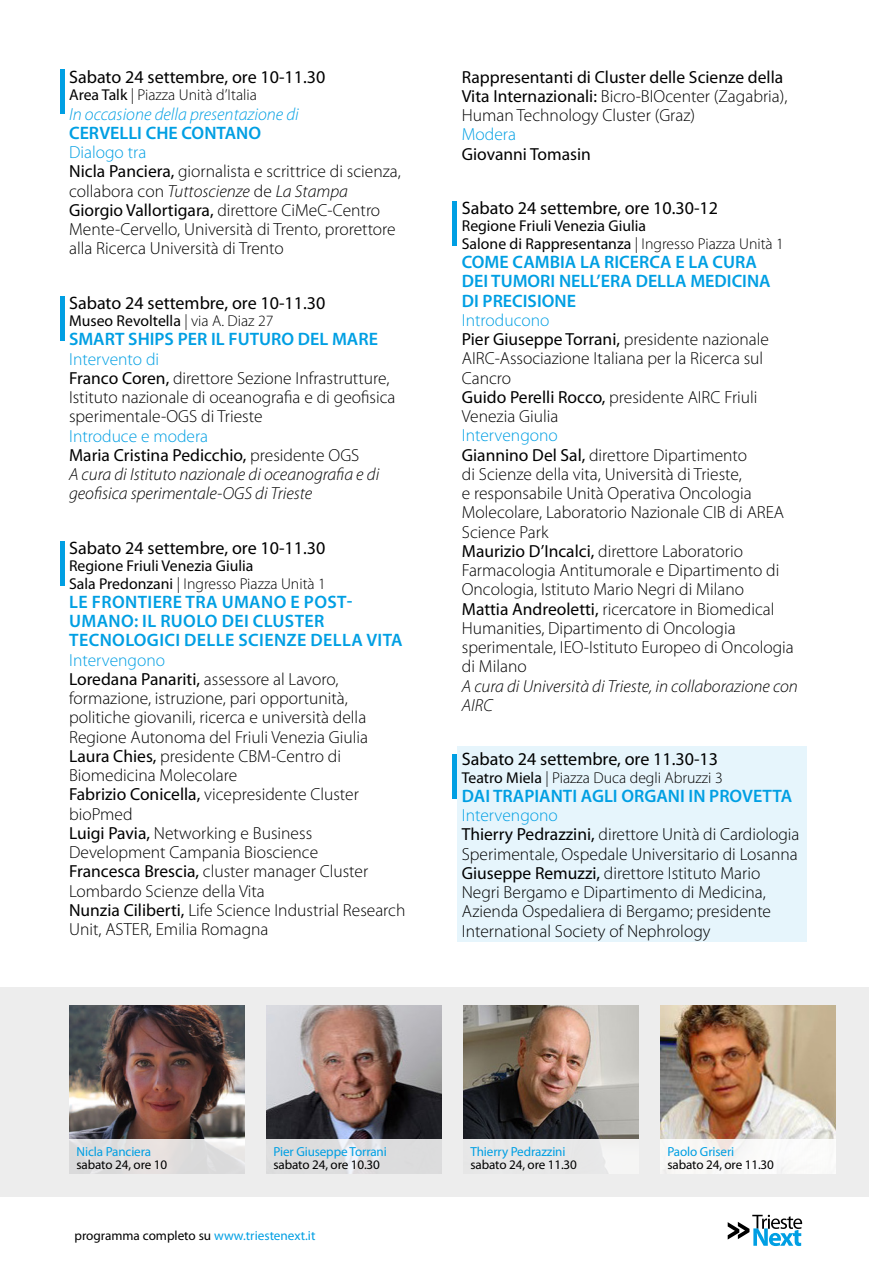
<style>
.page{position:relative;width:869px;height:1265px;background:#fff}
.page>*{position:absolute;margin:0;border:0;box-sizing:border-box;transform-origin:0 0}
.t1{font:600 18.03px/19.2px "Myriad Pro";color:#009fe3}
.t2{font:18.03px "Myriad Pro";color:#000}
.t3{font:300 17.5px/19.2px "Myriad Pro";color:#000}
.t4{font:italic 300 17.5px/19.2px "Myriad Pro";color:#000}
.t5{font:17.5px/19.2px "Myriad Pro";color:#000}
.t6{font:italic 300 17.5px "Myriad Pro";color:#009fe3}
.t7{font:300 17.5px "Myriad Pro";color:#009fe3}
.t8{font:15.75px/17.5px "Myriad Pro";color:#000}
.t9{font:300 15.75px "Myriad Pro";color:#000}
.t10{font:13.3px "Myriad Pro";color:#000}
.t11{font:13.12px "Myriad Pro";letter-spacing:-.01em;color:#000}
.t12{font:13.12px "Myriad Pro";letter-spacing:-.01em;color:#009fe3}
.s1{font-weight:400}
.s2{color:#009fe3}
.s3{font-style:italic}
.s4{font-weight:300}
.s5{font-style:normal;color:#009fe3}
.s6{font-weight:400;font-style:normal}
.s7{font-style:normal}
</style>
<div class="page">
<div style="left:457px;top:746px;width:349px;height:196px;background:#e6f5fc"></div>
<div style="left:0;top:987px;width:868px;height:209px;background:#ededed"></div>
<img style="left:69px;top:1005px;width:175px;height:134px">
<img style="left:266px;top:1005px;width:175px;height:134px">
<img style="left:463px;top:1005px;width:175px;height:134px">
<img style="left:660px;top:1005px;width:174px;height:134px">
<div style="left:69px;top:1139px;width:175px;height:35px;background:#dfdede"></div>
<svg style="left:266px;top:1139px;width:175px;height:35px;fill:#ddd"></svg>
<div style="left:463px;top:1139px;width:175px;height:35px;background:linear-gradient(to right,#e4e4e5,#efefef)"></div>
<div style="left:659px;top:1139px;width:175px;height:35px;background:#f9f9f8"></div>
<svg style="left:727px;top:1215px;width:74px;height:31px"></svg>
<hr style="left:60px;top:69px;width:4px;height:45px;background:#009fe3">
<hr style="left:60px;top:296px;width:4px;height:45px;background:#009fe3">
<div style="left:60px;top:541px;width:5px;height:45px;background:#009fe3"></div>
<div style="left:452px;top:201px;width:5px;height:45px;background:#009fe3"></div>
<div style="left:452px;top:754px;width:5px;height:45px;background:#009fe3"></div>
<p class="t2" style="left:69px;top:66px;width:257px">Sabato 24 settembre, ore 10-11.30</p>
<p class="t9" style="left:69px;top:86px;width:189px"><span class="s1">Area Talk</span> | Piazza Unità d’Italia</p>
<p class="t6" style="left:69px;top:103px;width:231px">In occasione della presentazione di</p>
<p class="t1" style="left:69px;top:123px;width:193px">CERVELLI CHE CONTANO</p>
<p class="t3" style="left:69px;top:142px;width:333px"><span class="s2">Dialogo tra<br></span><span class="s1">Nicla Panciera,</span> giornalista e scrittrice di scienza, collabora con <span class="s3">Tuttoscienze</span> de <span class="s3">La Stampa </span><span class="s1">Giorgio Vallortigara,</span> direttore CiMeC-Centro Mente-Cervello, Università di Trento, prorettore alla Ricerca Università di Trento</p>
<p class="t2" style="left:69px;top:291px;width:257px">Sabato 24 settembre, ore 10-11.30</p>
<p class="t8" style="left:69px;top:312px;width:206px">Museo Revoltella <span class="s4">| via A. Diaz 27</span></p>
<p class="t1" style="left:69px;top:329px;width:310px">SMART SHIPS PER IL FUTURO DEL MARE</p>
<p class="t3" style="left:69px;top:349px;width:328px"><span class="s2">Intervento di<br></span><span class="s1">Franco Coren,</span> direttore Sezione Infrastrutture, Istituto nazionale di oceanografia e di geofisica sperimentale-OGS di Trieste</p>
<p class="t4" style="left:69px;top:426px;width:311px"><span class="s5">Introduce e modera<br></span><span class="s6">Maria Cristina Pedicchio,</span> <span class="s7">presidente OGS<br></span>A cura di Istituto nazionale di oceanografia e di geofisica sperimentale-OGS di Trieste</p>
<p class="t2" style="left:69px;top:536px;width:257px">Sabato 24 settembre, ore 10-11.30</p>
<p class="t8" style="left:69px;top:557px;width:258px">Regione Friuli Venezia Giulia<br>Sala Predonzani <span class="s4">| Ingresso Piazza Unità 1</span></p>
<p class="t1" style="left:69px;top:592px;width:34px">LE FRONTIERE</p>
<p class="t1" style="left:185px;top:592px;width:12px">TRA</p>
<p class="t1" style="left:222px;top:592px;width:14px">UMANO</p>
<p class="t1" style="left:290px;top:592px;width:25px">E POST</p>
<p class="t1" style="left:347px;top:592px;width:7px">-</p>
<p class="t1" style="left:69px;top:611px;width:14px">UMANO</p>
<p class="t1" style="left:134px;top:611px;width:39px">: IL RUOLO</p>
<p class="t1" style="left:222px;top:611px;width:10px">DEI</p>
<p class="t1" style="left:253px;top:611px;width:22px">CLUSTER</p>
<p class="t1" style="left:69px;top:630px;width:21px">TECNOLOGICI</p>
<p class="t1" style="left:184px;top:630px;width:11px">DELLE</p>
<p class="t1" style="left:238px;top:630px;width:21px">SCIENZE</p>
<p class="t1" style="left:310px;top:630px;width:12px">DELLA</p>
<p class="t1" style="left:366px;top:630px;width:20px">VITA</p>
<p class="t3" style="left:69px;top:650px;width:338px"><span class="s2">Intervengono<br></span><span class="s1">Loredana Panariti,</span> assessore al Lavoro, formazione, istruzione, pari opportunità, politiche giovanili, ricerca e università della Regione Autonoma del Friuli Venezia Giulia <span class="s1">Laura Chies,</span> presidente CBM-Centro di Biomedicina Molecolare<br><span class="s1">Fabrizio Conicella,</span> vicepresidente Cluster bioPmed<br><span class="s1">Luigi Pavia,</span> Networking e Business Development Campania Bioscience<br><span class="s1">Francesca Brescia,</span> cluster manager Cluster Lombardo Scienze della Vita<br><span class="s1">Nunzia Ciliberti,</span> Life Science Industrial Research Unit, ASTER, Emilia Romagna</p>
<p class="t5" style="left:461px;top:67px;width:327px">Rappresentanti di Cluster delle Scienze della<br>Vita Internazionali: <span class="s4">Bicro-BIOcenter (Zagabria),<br>Human Technology Cluster (Graz)</span></p>
<p class="t7" style="left:461px;top:124px;width:56px">Modera</p>
<p class="t5" style="left:461px;top:144px;width:131px">Giovanni Tomasin</p>
<p class="t2" style="left:461px;top:197px;width:257px">Sabato 24 settembre, ore 10.30-12</p>
<p class="t8" style="left:461px;top:217px;width:323px">Regione Friuli Venezia Giulia<br>Salone di Rappresentanza <span class="s4">| Ingresso Piazza Unità 1</span></p>
<p class="t1" style="left:461px;top:252px;width:310px">COME CAMBIA LA RICERCA E LA CURA<br>DEI TUMORI NELL’ERA DELLA MEDICINA<br>DI PRECISIONE</p>
<p class="t3" style="left:461px;top:310px;width:308px"><span class="s2">Introducono<br></span><span class="s1">Pier Giuseppe Torrani,</span> presidente nazionale<br>AIRC-Associazione Italiana per la Ricerca sul<br>Cancro<br><span class="s1">Guido Perelli Rocco,</span> presidente AIRC Friuli<br>Venezia Giulia</p>
<p class="t3" style="left:461px;top:426px;width:333px"><span class="s2">Intervengono<br></span><span class="s1">Giannino Del Sal,</span> direttore Dipartimento<br>di Scienze della vita, Università di Trieste,<br>e responsabile Unità Operativa Oncologia Molecolare, Laboratorio Nazionale CIB di AREA Science Park<br><span class="s1">Maurizio D’Incalci,</span> direttore Laboratorio Farmacologia Antitumorale e Dipartimento di Oncologia, Istituto Mario Negri di Milano <span class="s1">Mattia Andreoletti,</span> ricercatore in Biomedical Humanities, Dipartimento di Oncologia sperimentale, IEO-Istituto Europeo di Oncologia di Milano</p>
<p class="t4" style="left:461px;top:676px;width:337px">A cura di Università di Trieste, in collaborazione con<br>AIRC</p>
<p class="t2" style="left:461px;top:748px;width:257px">Sabato 24 settembre, ore 11.30-13</p>
<p class="t9" style="left:461px;top:768px;width:262px"><span class="s1">Teatro Miela</span> | Piazza Duca degli Abruzzi 3</p>
<p class="t1" style="left:461px;top:786px;width:332px">DAI TRAPIANTI AGLI ORGANI IN PROVETTA</p>
<p class="t3" style="left:461px;top:805px;width:339px"><span class="s2">Intervengono<br></span><span class="s1">Thierry Pedrazzini,</span> direttore Unità di Cardiologia Sperimentale, Ospedale Universitario di Losanna <span class="s1">Giuseppe Remuzzi,</span> direttore Istituto Mario Negri Bergamo e Dipartimento di Medicina, Azienda Ospedaliera di Bergamo; presidente International Society of Nephrology</p>
<p class="t12" style="left:76px;top:1143px;width:76px">Nicla Panciera</p>
<p class="t11" style="left:76px;top:1156px;width:92px">sabato 24, ore 10</p>
<p class="t12" style="left:273px;top:1143px;width:115px">Pier Giuseppe Torrani</p>
<p class="t11" style="left:273px;top:1156px;width:108px">sabato 24, ore 10.30</p>
<p class="t10" style="left:74px;top:1227px;width:242px">programma completo su <span class="s2">www.triestenext.it</span></p>
<p class="t12" style="left:470px;top:1143px;width:96px">Thierry Pedrazzini</p>
<p class="t11" style="left:470px;top:1156px;width:108px">sabato 24, ore 11.30</p>
<p class="t12" style="left:667px;top:1143px;width:68px">Paolo Griseri</p>
<p class="t11" style="left:667px;top:1156px;width:108px">sabato 24, ore 11.30</p>
</div>
